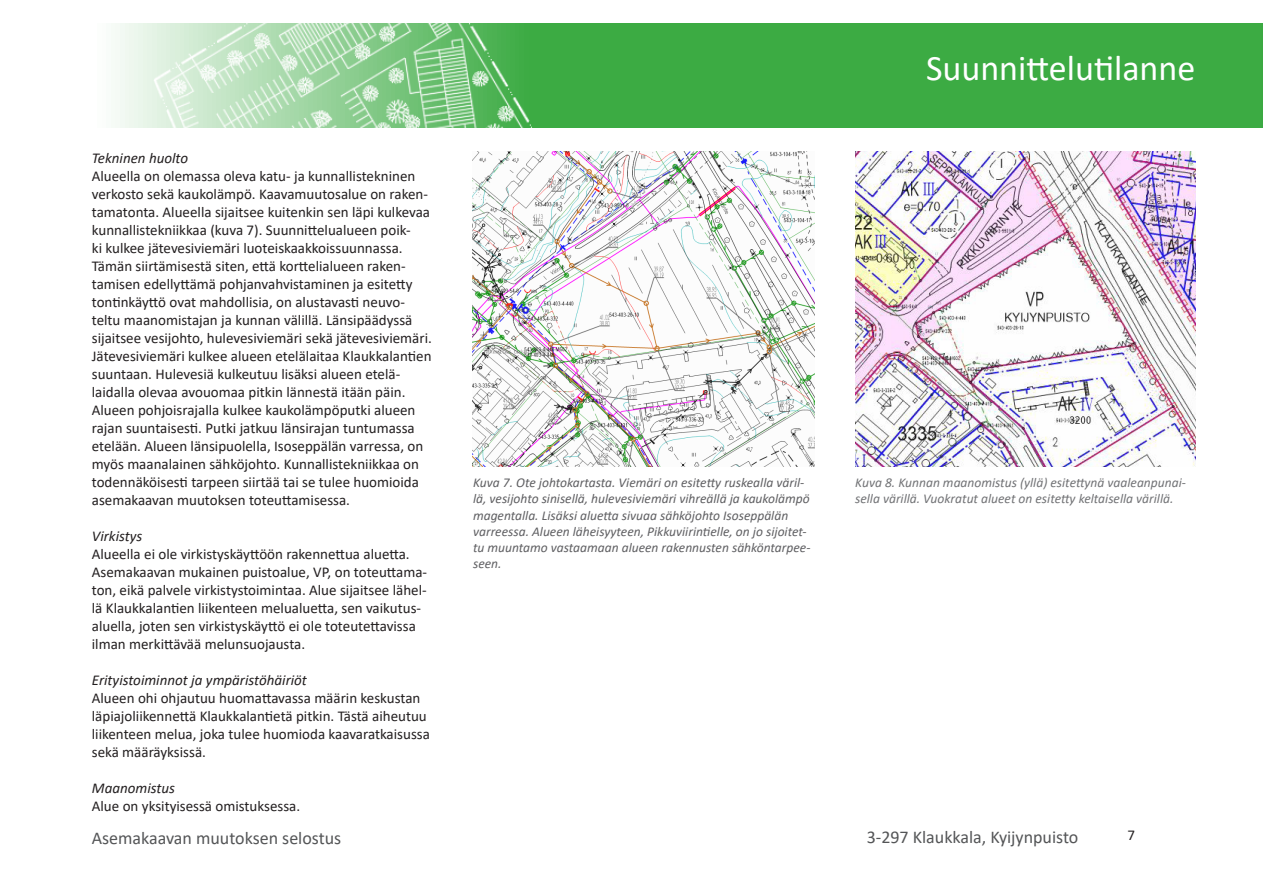
<style>
.page{position:relative;width:1263px;height:893px;background:#fff}
.page>*{position:absolute;margin:0;border:0;box-sizing:border-box;transform-origin:0 0}
.t1{font:36px "Calibri";color:#fff}
.t2{font:18px "Calibri";color:#545557}
.leipäteksti{font:15px/18px "Calibri";color:#231f20}
.leipäteksti-2{font:italic 15px "Calibri";color:#231f20}
.Otsikko_4{font:italic 15px "Calibri";color:#231f20}
.t3{font:italic 13.5px/16.2px "Calibri";color:#5f5f62}
.leipäteksti-3{font:italic 13.5px/16.2px "Calibri";color:#717275}
</style>
<div class="page">
<img style="left:120px;top:24px;width:1143px;height:104px">
<img style="left:473px;top:151px;width:341px;height:316px">
<img style="left:855px;top:151px;width:340px;height:316px">
<p class="t1" style="left:926px;top:43px;width:271px">Suunnittelutilanne</p>
<p class="leipäteksti-2" style="left:92px;top:147px;width:98px">Tekninen huolto</p>
<p class="leipäteksti" style="left:92px;top:166px;width:341px">Alueella on olemassa oleva katu- ja kunnallistekninen verkosto sekä kaukolämpö. Kaavamuutosalue on raken&shy;tamatonta. Alueella sijaitsee kuitenkin sen läpi kulkevaa kunnallistekniikkaa (kuva 7). Suunnittelualueen poik-<br>ki kulkee jätevesiviemäri luoteiskaakkoissuunnassa.<br>Tämän siirtämisestä siten, että korttelialueen raken&shy;tamisen edellyttämä pohjanvahvistaminen ja esitetty tontinkäyttö ovat mahdollisia, on alustavasti neuvo&shy;teltu maanomistajan ja kunnan välillä. Länsipäädyssä sijaitsee vesijohto, hulevesiviemäri sekä jätevesiviemäri.<br>Jätevesiviemäri kulkee alueen etelälaitaa Klaukkalantien suuntaan. Hulevesiä kulkeutuu lisäksi alueen etelä&shy;laidalla olevaa avouomaa pitkin lännestä itään päin.<br>Alueen pohjoisrajalla kulkee kaukolämpöputki alueen rajan suuntaisesti. Putki jatkuu länsirajan tuntumassa etelään. Alueen länsipuolella, Isoseppälän varressa, on myös maanalainen sähköjohto. Kunnallistekniikkaa on todennäköisesti tarpeen siirtää tai se tulee huomioida asemakaavan muutoksen toteuttamisessa.</p>
<p class="leipäteksti-2" style="left:92px;top:525px;width:52px">Virkistys</p>
<p class="leipäteksti" style="left:92px;top:544px;width:337px">Alueella ei ole virkistyskäyttöön rakennettua aluetta.<br>Asemakaavan mukainen puistoalue, VP, on toteuttama&shy;ton, eikä palvele virkistystoimintaa. Alue sijaitsee lähel&shy;lä Klaukkalantien liikenteen melualuetta, sen vaikutus&shy;aluella, joten sen virkistyskäyttö ei ole toteutettavissa ilman merkittävää melunsuojausta.</p>
<p class="leipäteksti-2" style="left:92px;top:669px;width:217px">Erityistoiminnot ja ympäristöhäiriöt</p>
<p class="leipäteksti" style="left:92px;top:688px;width:340px">Alueen ohi ohjautuu huomattavassa määrin keskustan läpiajoliikennettä Klaukkalantietä pitkin. Tästä aiheutuu liikenteen melua, joka tulee huomioda kaavaratkaisussa sekä määräyksissä.</p>
<p class="Otsikko_4" style="left:92px;top:777px;width:85px">Maanomistus</p>
<p class="leipäteksti" style="left:92px;top:796px;width:210px">Alue on yksityisessä omistuksessa.</p>
<p class="t2" style="left:92px;top:825px;width:251px">Asemakaavan muutoksen selostus</p>
<p class="t2" style="left:867px;top:824px;width:213px">3-297 Klaukkala, Kyijynpuisto</p>
<p class="leipäteksti" style="left:1127px;top:826px;width:9px">7</p>
<p class="leipäteksti-3" style="left:855px;top:474px;width:332px">Kuva 8. Kunnan maanomistus (yllä) esitettynä vaaleanpunai&shy;sella värillä. Vuokratut alueet on esitetty keltaisella värillä.</p>
<p class="t3" style="left:473px;top:474px;width:339px">Kuva 7. Ote johtokartasta. Viemäri on esitetty ruskealla väril&shy;lä, vesijohto sinisellä, hulevesiviemäri vihreällä ja kaukolämpö magentalla. Lisäksi aluetta sivuaa sähköjohto Isoseppälän varreessa. Alueen läheisyyteen, Pikkuviirintielle, on jo sijoitet&shy;tu muuntamo vastaamaan alueen rakennusten sähköntarpee&shy;seen.</p>
</div>
